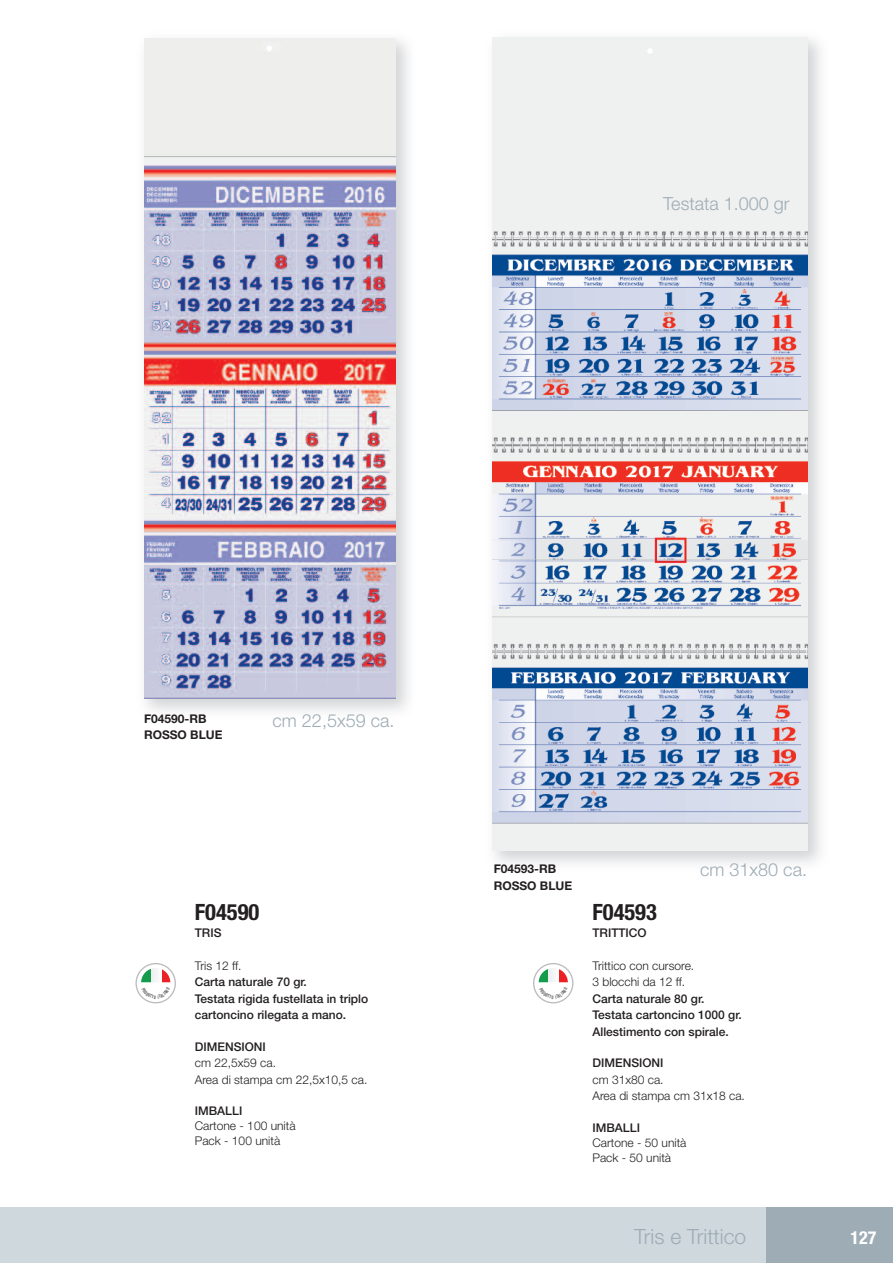
<style>
.page{position:relative;width:893px;height:1263px;background:#fff}
.page>*{position:absolute;margin:0;border:0;box-sizing:border-box;transform-origin:0 0}
.t1{font:700 condensed 22.5px "Helvetica Neue";color:#231f20}
.t2{font:300 21px "Helvetica Neue";color:#9eacb5}
.t3{font:300 18px "Helvetica Neue";color:#9eacb5}
.t4{font:700 condensed 18px "Helvetica Neue";color:#fff}
.t5{font:500 12px/16.5px "Helvetica Neue";color:#231f20}
.t6{font:300 12px/16.5px "Helvetica Neue";color:#231f20}
.t7{font:700 12px/16.5px "Helvetica Neue";color:#231f20}
</style>
<div class="page">
<div style="left:765px;top:1208px;width:128px;height:55px;background:#9eacb5"></div>
<div style="left:0;top:1208px;width:765px;height:55px;background:#cfd8dd"></div>
<img style="left:492px;top:37px;width:329px;height:827px">
<img style="left:493px;top:37px;width:315px;height:813px">
<svg style="left:647px;top:48px;width:6px;height:6px"></svg>
<img style="left:144px;top:38px;width:265px;height:674px">
<img style="left:144px;top:38px;width:251px;height:660px">
<svg style="left:267px;top:46px;width:5px;height:5px"></svg>
<div style="left:135px;top:963px;width:41px;height:40px;border:3px solid #bcbdc0;border-radius:50%"></div>
<div style="left:137px;top:964px;width:38px;height:38px;background:#fff;border-radius:50%"></div>
<div style="left:533px;top:963px;width:40px;height:40px;border:3px solid #bcbdc0;border-radius:50%"></div>
<div style="left:534px;top:964px;width:38px;height:38px;background:#fff;border-radius:50%"></div>
<svg style="left:141px;top:968px;width:29px;height:31px"></svg>
<svg style="left:539px;top:968px;width:29px;height:31px"></svg>
<h3 class="t3" style="left:663px;top:189px;width:128px">Testata 1.000 gr</h3>
<p class="t7" style="left:144px;top:710px;width:80px">F04590-RB<br>ROSSO BLUE</p>
<h3 class="t3" style="left:273px;top:706px;width:123px">cm 22,5x59 ca.</h3>
<h1 class="t1" style="left:195px;top:893px;width:66px">F04590</h1>
<p class="t5" style="left:195px;top:924px;width:28px">TRIS</p>
<p class="t6" style="left:195px;top:956px;width:48px">Tris 12 ff.</p>
<p class="t5" style="left:195px;top:973px;width:175px">Carta naturale 70 gr.<br>Testata rigida fustellata in triplo cartoncino rilegata a mano.</p>
<p class="t5" style="left:195px;top:1038px;width:73px">DIMENSIONI</p>
<p class="t6" style="left:195px;top:1054px;width:174px">cm 22,5x59 ca.<br>Area di stampa cm 22,5x10,5 ca.</p>
<p class="t5" style="left:195px;top:1102px;width:49px">IMBALLI</p>
<p class="t6" style="left:195px;top:1118px;width:102px;line-height:15px">Cartone - 100 unità<br>Pack - 100 unità</p>
<p class="t7" style="left:494px;top:860px;width:80px">F04593-RB<br>ROSSO BLUE</p>
<h3 class="t3" style="left:700px;top:855px;width:108px">cm 31x80 ca.</h3>
<h1 class="t1" style="left:592px;top:893px;width:66px">F04593</h1>
<p class="t5" style="left:592px;top:924px;width:56px">TRITTICO</p>
<p class="t6" style="left:592px;top:956px;width:103px">Trittico con cursore.<br>3 blocchi da 12 ff.</p>
<p class="t5" style="left:592px;top:990px;width:151px">Carta naturale 80 gr.<br>Testata cartoncino 1000 gr.<br>Allestimento con spirale.</p>
<p class="t5" style="left:592px;top:1054px;width:73px">DIMENSIONI</p>
<p class="t6" style="left:592px;top:1070px;width:154px">cm 31x80 ca.<br>Area di stampa cm 31x18 ca.</p>
<p class="t5" style="left:592px;top:1119px;width:49px">IMBALLI</p>
<p class="t6" style="left:592px;top:1134px;width:96px;line-height:15px">Cartone - 50 unità<br>Pack - 50 unità</p>
<h2 class="t2" style="left:634px;top:1220px;width:114px">Tris e Trittico</h2>
<h3 class="t4" style="left:850px;top:1231px;width:27px">127</h3>
</div>
